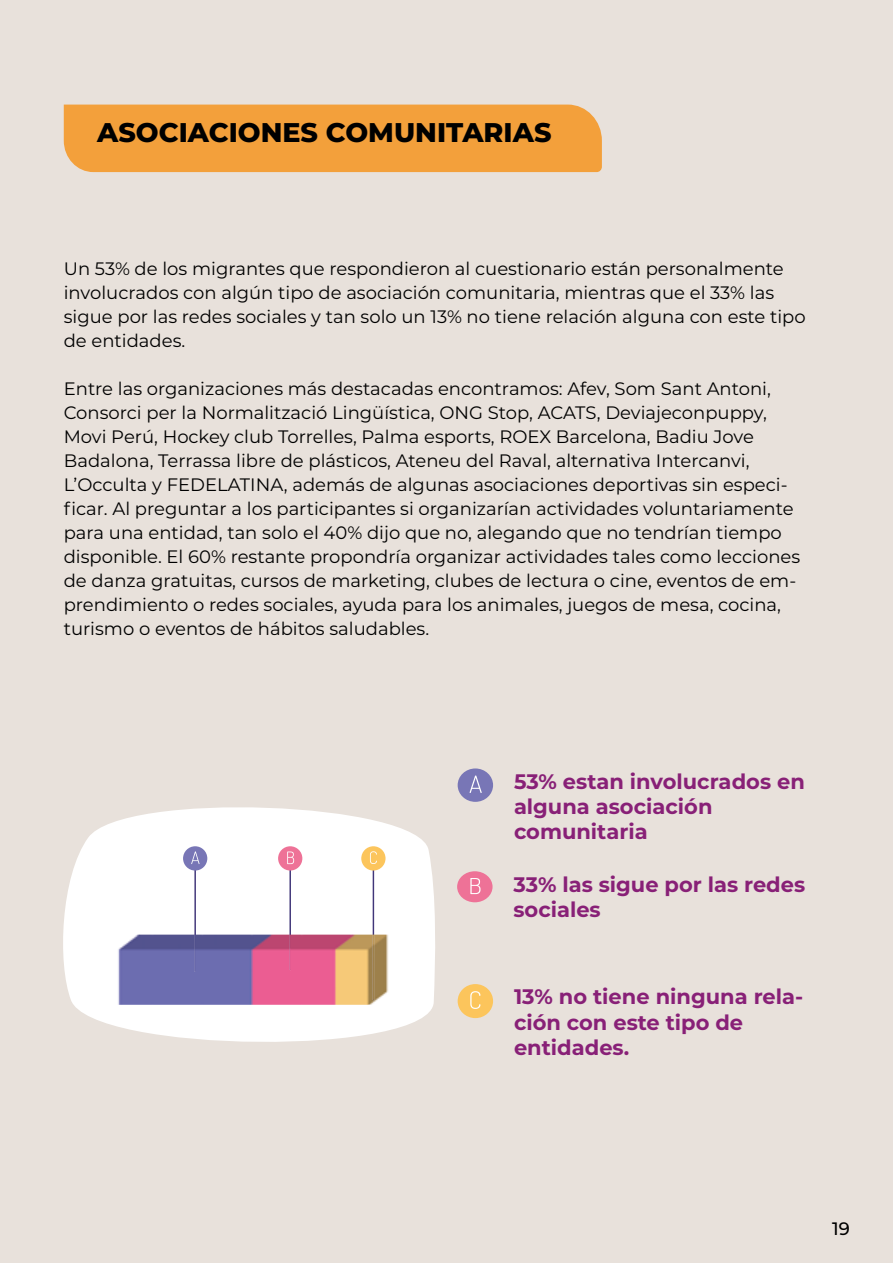
<style>
.page{position:relative;width:893px;height:1263px;background:#e8e1db}
.page>*{position:absolute;margin:0;border:0;box-sizing:border-box;transform-origin:0 0}
.t1{font:800 27px "Montserrat";color:#000}
.t2{font:700 21px/25.2px "Montserrat";color:#882077}
.t3{font:18px/24px "Montserrat";color:#000}
.t4{font:500 18px "Montserrat";color:#000}
</style>
<div class="page">
<div style="left:64px;top:105px;width:538px;height:67px;background:#f3a03b"></div>
<div style="left:458px;top:768px;width:35px;height:34px;background:#7876b6;border-radius:50%"></div>
<svg style="left:470px;top:775px;width:12px;height:18px"></svg>
<div style="left:457px;top:871px;width:36px;height:31px;background:#ee7297;border-radius:50%"></div>
<svg style="left:470px;top:878px;width:10px;height:16px"></svg>
<div style="left:458px;top:984px;width:35px;height:34px;background:#fcc55c;border-radius:50%"></div>
<svg style="left:470px;top:991px;width:10px;height:18px"></svg>
<svg style="left:63px;top:807px;width:372px;height:235px;fill:#fff"></svg>
<hr style="left:194px;top:862px;width:2px;height:110px;background:#413679">
<hr style="left:373px;top:858px;width:1px;height:142px;background:#413679">
<hr style="left:289px;top:860px;width:2px;height:110px;background:#413679">
<div style="left:183px;top:846px;width:24px;height:24px;background:#7876b6;border-radius:50%"></div>
<div style="left:278px;top:846px;width:24px;height:24px;background:#ee7297;border-radius:50%"></div>
<div style="left:361px;top:846px;width:25px;height:24px;background:#fcc55c;border-radius:50%"></div>
<svg style="left:191px;top:851px;width:9px;height:13px"></svg>
<svg style="left:287px;top:851px;width:7px;height:13px"></svg>
<svg style="left:370px;top:851px;width:7px;height:13px"></svg>
<img style="left:108px;top:935px;width:288px;height:70px">
<img style="left:194px;top:935px;width:2px;height:37px">
<img style="left:373px;top:935px;width:1px;height:65px">
<img style="left:289px;top:935px;width:2px;height:35px">
<h1 class="t1" style="left:97px;top:113px;width:456px">ASOCIACIONES COMUNITARIAS</h1>
<p class="t3" style="left:64px;top:256px;width:743px">Un 53% de los migrantes que respondieron al cuestionario están personalmente involucrados con algún tipo de asociación comunitaria, mientras que el 33% las sigue por las redes sociales y tan solo un 13% no tiene relación alguna con este tipo de entidades.</p>
<p class="t3" style="left:64px;top:376px;width:738px">Entre las organizaciones más destacadas encontramos: Afev, Som Sant Antoni, Consorci per la Normalització Lingüística, ONG Stop, ACATS, Deviajeconpuppy, Movi Perú, Hockey club Torrelles, Palma esports, ROEX Barcelona, Badiu Jove Badalona, Terrassa libre de plásticos, Ateneu del Raval, alternativa Intercanvi, L’Occulta y FEDELATINA, además de algunas asociaciones deportivas sin especi&shy;ficar. Al preguntar a los participantes si organizarían actividades voluntariamente para una entidad, tan solo el 40% dijo que no, alegando que no tendrían tiempo disponible. El 60% restante propondría organizar actividades tales como lecciones de danza gratuitas, cursos de marketing, clubes de lectura o cine, eventos de em&shy;prendimiento o redes sociales, ayuda para los animales, juegos de mesa, cocina, turismo o eventos de hábitos saludables.</p>
<p class="t2" style="left:514px;top:768px;width:292px">53% estan involucrados en alguna asociación comunitaria</p>
<p class="t2" style="left:513px;top:870px;width:293px">33% las sigue por las redes sociales</p>
<p class="t2" style="left:514px;top:983px;width:291px">13% no tiene ninguna rela&shy;ción con este tipo de entidades.</p>
<p class="t4" style="left:832px;top:1215px;width:19px">19</p>
</div>
